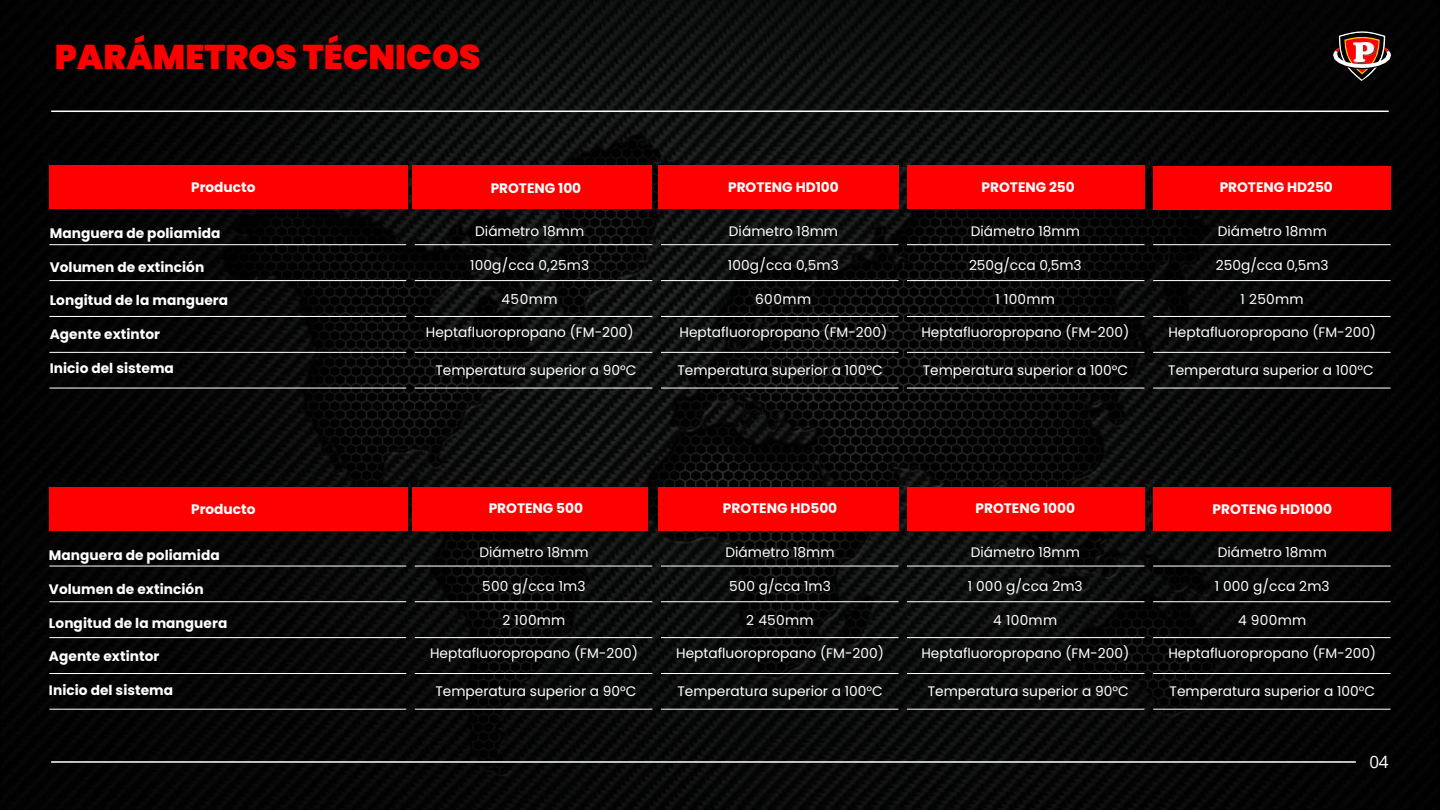
<style>
.page{position:relative;width:1440px;height:810px;background:#fff}
.page>*{position:absolute;margin:0;border:0;box-sizing:border-box;transform-origin:0 0}
.t1{font:900 34.2px "Poppins";color:#f00}
.t2{font:17px "Open Sans";color:#fff}
.t3{font:13.8px "Poppins";color:#fff}
.t4{font:13.7px "Poppins";color:#fff}
.t5{font:700 13.7px "Poppins";letter-spacing:.005em;color:#fff}
</style>
<div class="page">
<img style="left:1px;top:0;width:1438px;height:809px">
<svg style="left:1333px;top:31px;width:58px;height:50px;background:#5d392f"></svg>
<img style="left:1354px;top:42px;width:20px;height:20px">
<hr style="left:51px;top:111px;width:1338px;height:1px;background:#fff">
<hr style="left:51px;top:761px;width:1305px;height:2px;background:#fff">
<div style="left:907px;top:166px;width:238px;height:43px;background:#f00"></div>
<div style="left:49px;top:166px;width:358px;height:43px;background:#f00"></div>
<div style="left:412px;top:166px;width:240px;height:43px;background:#f00"></div>
<div style="left:658px;top:166px;width:241px;height:43px;background:#f00"></div>
<div style="left:1153px;top:166px;width:238px;height:43px;background:#f00"></div>
<div style="left:907px;top:487px;width:238px;height:43px;background:#f00"></div>
<div style="left:49px;top:487px;width:358px;height:44px;background:#f00"></div>
<div style="left:412px;top:487px;width:236px;height:44px;background:#f00"></div>
<div style="left:658px;top:487px;width:241px;height:44px;background:#f00"></div>
<div style="left:1153px;top:487px;width:238px;height:43px;background:#f00"></div>
<hr style="left:49px;top:244px;width:357px;height:1px;background:#fff">
<hr style="left:415px;top:244px;width:237px;height:1px;background:#fff">
<hr style="left:661px;top:244px;width:238px;height:1px;background:#fff">
<hr style="left:907px;top:244px;width:237px;height:1px;background:#fff">
<hr style="left:1153px;top:244px;width:238px;height:1px;background:#fff">
<hr style="left:49px;top:280px;width:357px;height:1px;background:#fff">
<hr style="left:415px;top:280px;width:237px;height:1px;background:#fff">
<hr style="left:661px;top:280px;width:238px;height:1px;background:#fff">
<hr style="left:907px;top:280px;width:237px;height:1px;background:#fff">
<hr style="left:1153px;top:280px;width:238px;height:1px;background:#fff">
<hr style="left:49px;top:316px;width:357px;height:1px;background:#fff">
<hr style="left:415px;top:316px;width:237px;height:1px;background:#fff">
<hr style="left:661px;top:316px;width:238px;height:1px;background:#fff">
<hr style="left:907px;top:316px;width:237px;height:1px;background:#fff">
<hr style="left:1153px;top:316px;width:238px;height:1px;background:#fff">
<hr style="left:49px;top:352px;width:357px;height:1px;background:#fff">
<hr style="left:415px;top:352px;width:237px;height:1px;background:#fff">
<hr style="left:661px;top:352px;width:238px;height:1px;background:#fff">
<hr style="left:907px;top:352px;width:237px;height:1px;background:#fff">
<hr style="left:1153px;top:352px;width:238px;height:1px;background:#fff">
<hr style="left:49px;top:388px;width:357px;height:1px;background:#fff">
<hr style="left:415px;top:388px;width:237px;height:1px;background:#fff">
<hr style="left:661px;top:388px;width:238px;height:1px;background:#fff">
<hr style="left:907px;top:388px;width:237px;height:1px;background:#fff">
<hr style="left:1153px;top:388px;width:238px;height:1px;background:#fff">
<hr style="left:49px;top:566px;width:357px;height:1px;background:#fff">
<hr style="left:415px;top:566px;width:237px;height:1px;background:#fff">
<hr style="left:661px;top:566px;width:238px;height:1px;background:#fff">
<hr style="left:907px;top:566px;width:237px;height:1px;background:#fff">
<hr style="left:1153px;top:566px;width:238px;height:1px;background:#fff">
<hr style="left:49px;top:601px;width:357px;height:1px;background:#fff">
<hr style="left:415px;top:601px;width:237px;height:1px;background:#fff">
<hr style="left:661px;top:601px;width:238px;height:1px;background:#fff">
<hr style="left:907px;top:601px;width:237px;height:1px;background:#fff">
<hr style="left:1153px;top:601px;width:238px;height:1px;background:#fff">
<hr style="left:49px;top:637px;width:357px;height:1px;background:#fff">
<hr style="left:415px;top:637px;width:237px;height:1px;background:#fff">
<hr style="left:661px;top:637px;width:238px;height:1px;background:#fff">
<hr style="left:907px;top:637px;width:237px;height:1px;background:#fff">
<hr style="left:1153px;top:637px;width:238px;height:1px;background:#fff">
<hr style="left:49px;top:673px;width:357px;height:1px;background:#fff">
<hr style="left:415px;top:673px;width:237px;height:1px;background:#fff">
<hr style="left:661px;top:673px;width:238px;height:1px;background:#fff">
<hr style="left:907px;top:673px;width:237px;height:1px;background:#fff">
<hr style="left:1153px;top:673px;width:238px;height:1px;background:#fff">
<hr style="left:49px;top:709px;width:357px;height:1px;background:#fff">
<hr style="left:415px;top:709px;width:237px;height:1px;background:#fff">
<hr style="left:661px;top:709px;width:238px;height:1px;background:#fff">
<hr style="left:907px;top:709px;width:237px;height:1px;background:#fff">
<hr style="left:1153px;top:709px;width:238px;height:1px;background:#fff">
<p class="t1" style="left:55px;top:33px;width:427px">PARÁMETROS TÉCNICOS</p>
<h3 class="t5" style="left:191px;top:177px;width:66px">Producto</h3>
<p class="t5" style="left:491px;top:179px;width:92px">PROTENG 100</p>
<p class="t5" style="left:50px;top:224px;width:172px">Manguera de poliamida</p>
<p class="t5" style="left:50px;top:257px;width:156px">Volumen de extinción</p>
<p class="t5" style="left:50px;top:291px;width:180px">Longitud de la manguera</p>
<p class="t5" style="left:50px;top:325px;width:112px">Agente extintor</p>
<p class="t5" style="left:50px;top:359px;width:126px">Inicio del sistema</p>
<p class="t4" style="left:475px;top:222px;width:111px">Diámetro 18mm</p>
<h3 class="t4" style="left:470px;top:255px;width:120px">100g/cca 0,25m3</h3>
<h2 class="t4" style="left:501px;top:289px;width:58px">450mm</h2>
<h2 class="t4" style="left:426px;top:323px;width:209px">Heptafluoropropano (FM-200)</h2>
<p class="t3" style="left:435px;top:360px;width:202px">Temperatura superior a 90°C</p>
<p class="t5" style="left:728px;top:177px;width:112px">PROTENG HD100</p>
<p class="t5" style="left:982px;top:178px;width:95px">PROTENG 250</p>
<p class="t5" style="left:1220px;top:177px;width:115px">PROTENG HD250</p>
<p class="t4" style="left:729px;top:222px;width:111px">Diámetro 18mm</p>
<p class="t4" style="left:728px;top:255px;width:112px">100g/cca 0,5m3</p>
<p class="t4" style="left:755px;top:289px;width:58px">600mm</p>
<p class="t4" style="left:680px;top:323px;width:209px">Heptafluoropropano (FM-200)</p>
<p class="t4" style="left:971px;top:222px;width:111px">Diámetro 18mm</p>
<p class="t4" style="left:969px;top:255px;width:114px">250g/cca 0,5m3</p>
<p class="t4" style="left:995px;top:289px;width:61px">1 100mm</p>
<p class="t4" style="left:921px;top:323px;width:209px">Heptafluoropropano (FM-200)</p>
<p class="t4" style="left:1218px;top:222px;width:111px">Diámetro 18mm</p>
<p class="t4" style="left:1216px;top:255px;width:114px">250g/cca 0,5m3</p>
<p class="t4" style="left:1241px;top:289px;width:65px">1 250mm</p>
<p class="t4" style="left:1168px;top:323px;width:209px">Heptafluoropropano (FM-200)</p>
<p class="t3" style="left:677px;top:360px;width:207px">Temperatura superior a 100°C</p>
<h2 class="t3" style="left:923px;top:360px;width:207px">Temperatura superior a 100°C</h2>
<h2 class="t3" style="left:1168px;top:360px;width:207px">Temperatura superior a 100°C</h2>
<p class="t5" style="left:191px;top:499px;width:66px">Producto</p>
<p class="t5" style="left:489px;top:498px;width:96px">PROTENG 500</p>
<p class="t5" style="left:723px;top:498px;width:116px">PROTENG HD500</p>
<p class="t5" style="left:976px;top:498px;width:101px">PROTENG 1000</p>
<p class="t5" style="left:1213px;top:499px;width:121px">PROTENG HD1000</p>
<p class="t5" style="left:49px;top:546px;width:172px">Manguera de poliamida</p>
<p class="t5" style="left:49px;top:579px;width:156px">Volumen de extinción</p>
<p class="t5" style="left:49px;top:613px;width:180px">Longitud de la manguera</p>
<p class="t5" style="left:49px;top:647px;width:112px">Agente extintor</p>
<p class="t5" style="left:49px;top:681px;width:126px">Inicio del sistema</p>
<h2 class="t4" style="left:480px;top:543px;width:111px">Diámetro 18mm</h2>
<h2 class="t4" style="left:482px;top:577px;width:105px">500 g/cca 1m3</h2>
<p class="t4" style="left:502px;top:610px;width:65px">2 100mm</p>
<p class="t4" style="left:430px;top:644px;width:209px">Heptafluoropropano (FM-200)</p>
<p class="t3" style="left:435px;top:682px;width:202px">Temperatura superior a 90°C</p>
<p class="t4" style="left:726px;top:543px;width:111px">Diámetro 18mm</p>
<p class="t4" style="left:729px;top:577px;width:103px">500 g/cca 1m3</p>
<h3 class="t4" style="left:746px;top:610px;width:69px">2 450mm</h3>
<p class="t4" style="left:676px;top:644px;width:209px">Heptafluoropropano (FM-200)</p>
<p class="t4" style="left:971px;top:543px;width:111px">Diámetro 18mm</p>
<p class="t4" style="left:968px;top:577px;width:116px">1 000 g/cca 2m3</p>
<p class="t4" style="left:993px;top:610px;width:65px">4 100mm</p>
<p class="t4" style="left:921px;top:644px;width:209px">Heptafluoropropano (FM-200)</p>
<p class="t3" style="left:677px;top:682px;width:207px">Temperatura superior a 100°C</p>
<h3 class="t3" style="left:928px;top:682px;width:202px">Temperatura superior a 90°C</h3>
<p class="t4" style="left:1218px;top:543px;width:111px">Diámetro 18mm</p>
<p class="t4" style="left:1215px;top:577px;width:116px">1 000 g/cca 2m3</p>
<p class="t4" style="left:1238px;top:610px;width:70px">4 900mm</p>
<p class="t4" style="left:1168px;top:644px;width:209px">Heptafluoropropano (FM-200)</p>
<h2 class="t3" style="left:1170px;top:682px;width:207px">Temperatura superior a 100°C</h2>
<h2 class="t2" style="left:1370px;top:750px;width:21px">04</h2>
</div>
